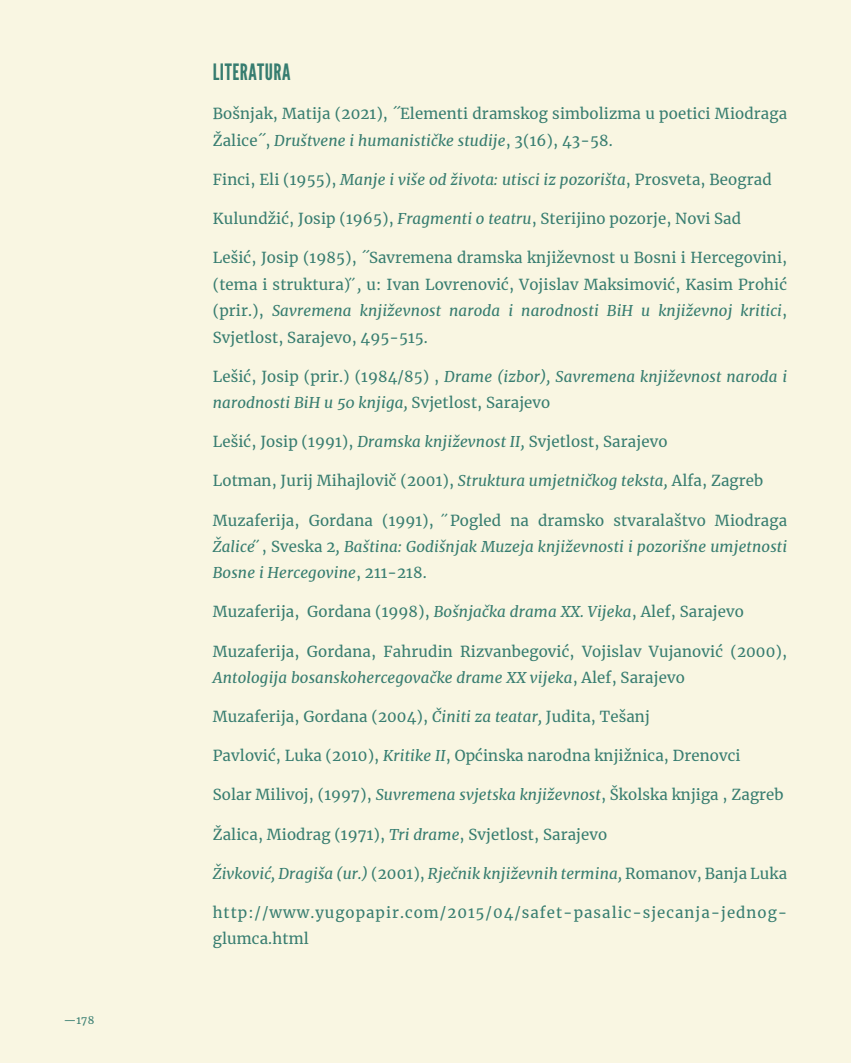
<style>
.page{position:relative;width:851px;height:1063px;background:#fff}
.page>*{position:absolute;margin:0;border:0;box-sizing:border-box;transform-origin:0 0}
.t1{font:22.5px "League Gothic";letter-spacing:.025em;color:#377d70}
.t2{font:15px/26.4px "Merriweather";letter-spacing:.01em;color:#377d70}
.t3{font:italic 15px/26.4px "Merriweather";letter-spacing:.01em;color:#377d70}
.t4{font:15px/26.4px "Merriweather";letter-spacing:.07em;color:#377d70}
.t5{font:10.5px "Merriweather";color:#377d70}
.s1{font-style:italic}
.s2{font-style:normal}
</style>
<div class="page">
<div style="left:0;top:0;width:850px;height:1063px;background:#f9f6e2"></div>
<p class="t5" style="left:64px;top:1013px;width:32px">—178</p>
<h1 class="t1" style="left:213px;top:59px;width:79px">LITERATURA</h1>
<p class="t2" style="left:213px;top:100px;width:576px">Bošnjak, Matija (2021), ˝Elementi dramskog simbolizma u poetici Miodraga<br>Žalice˝, <span class="s1">Društvene i humanističke studije</span>, 3(16), 43-58.</p>
<p class="t3" style="left:213px;top:166px;width:560px"><span class="s2">Finci, Eli (1955),</span> Manje i više od života: utisci iz pozorišta<span class="s2">, Prosveta, Beograd</span></p>
<p class="t2" style="left:213px;top:205px;width:530px">Kulundžić, Josip (1965), <span class="s1">Fragmenti o teatru</span>, Sterijino pozorje, Novi Sad</p>
<p class="t2" style="left:213px;top:244px;width:576px;text-align:justify">Lešić, Josip (1985), ˝Savremena dramska književnost u Bosni i Hercegovini, (tema i struktura)<span class="s1">˝,</span> u: Ivan Lovrenović, Vojislav Maksimović, Kasim Prohić (prir.), <span class="s1">Savremena književnost naroda i narodnosti BiH u književnoj kritici</span>, Svjetlost, Sarajevo, 495-515.</p>
<p class="t3" style="left:213px;top:363px;width:576px"><span class="s2">Lešić, Josip (prir.) (1984/85) ,</span> Drame (izbor), Savremena književnost naroda i narodnosti BiH u 50 knjiga, <span class="s2">Svjetlost, Sarajevo</span></p>
<p class="t2" style="left:213px;top:428px;width:456px">Lešić, Josip (1991), <span class="s1">Dramska književnost II,</span> Svjetlost, Sarajevo</p>
<p class="t2" style="left:213px;top:467px;width:552px">Lotman, Jurij Mihajlovič (2001), <span class="s1">Struktura umjetničkog teksta,</span> Alfa, Zagreb</p>
<p class="t3" style="left:213px;top:507px;width:576px;text-align:justify"><span class="s2">Muzaferija, Gordana (1991),</span> ˝<span class="s2">Pogled na dramsko stvaralaštvo Miodraga </span>Žalice˝<span class="s2">, Sveska 2</span>, Baština: Godišnjak Muzeja književnosti i pozorišne umjetnosti Bosne i Hercegovine<span class="s2">, 211-218.</span></p>
<p class="t2" style="left:213px;top:598px;width:532px">Muzaferija, Gordana (1998), <span class="s1">Bošnjačka drama XX. Vijeka</span>, Alef, Sarajevo</p>
<p class="t2" style="left:213px;top:638px;width:576px">Muzaferija, Gordana, Fahrudin Rizvanbegović, Vojislav Vujanović (2000),<br><span class="s1">Antologija bosanskohercegovačke drame XX vijeka</span>, Alef, Sarajevo</p>
<p class="t2" style="left:213px;top:703px;width:438px">Muzaferija, Gordana (2004), <span class="s1">Činiti za teatar,</span> Judita, Tešanj</p>
<p class="t2" style="left:213px;top:742px;width:529px">Pavlović, Luka (2010), <span class="s1">Kritike II</span>, Općinska narodna knjižnica, Drenovci</p>
<p class="t2" style="left:213px;top:781px;width:572px">Solar Milivoj, (1997), <span class="s1">Suvremena svjetska književnost</span>, Školska knjiga , Zagreb</p>
<p class="t2" style="left:213px;top:821px;width:396px">Žalica, Miodrag (1971), <span class="s1">Tri drame</span>, Svjetlost, Sarajevo</p>
<p class="t3" style="left:213px;top:860px;width:576px">Živković, Dragiša (ur.) <span class="s2">(2001),</span> Rječnik književnih termina, <span class="s2">Romanov, Banja Luka</span></p>
<p class="t4" style="left:213px;top:899px;width:576px">http://www.yugopapir.com/2015/04/safet-pasalic-sjecanja-jednog&shy;glumca.html</p>
</div>
